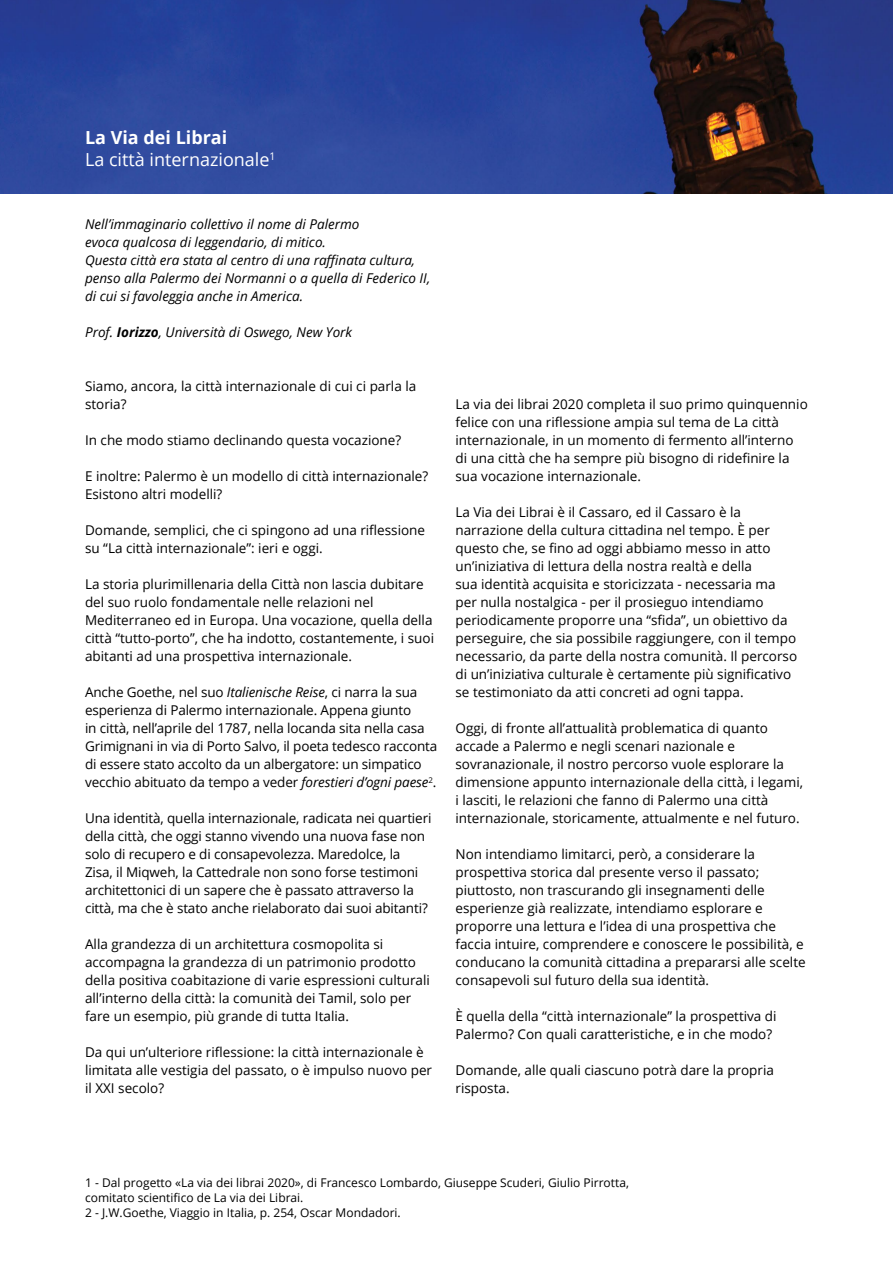
<style>
.page{position:relative;width:893px;height:1263px;background:#fff}
.page>*{position:absolute;margin:0;border:0;box-sizing:border-box;transform-origin:0 0}
.t1{font:18px/22.5px "Open Sans";color:#fff}
.t2{font:13.5px/18px "Open Sans";color:#000}
.t3{font:italic 13.5px/18px "Open Sans";color:#000}
.t4{font:12px/15px "Open Sans";color:#000}
.s1{font-weight:700}
.s2{font-style:italic}
</style>
<div class="page">
<img style="left:0;top:0;width:893px;height:193px">
<h1 class="t1" style="left:85px;top:125px;width:192px"><span class="s1">La Via dei Librai<br></span>La città internazionale<sup>1</sup></h1>
<p class="t3" style="left:85px;top:215px;width:347px">Nell’immaginario collettivo il nome di Palermo<br>evoca qualcosa di leggendario, di mitico.<br>Questa città era stata al centro di una raffinata cultura, penso alla Palermo dei Normanni o a quella di Federico II, di cui si favoleggia anche in America.</p>
<p class="t3" style="left:85px;top:323px;width:269px">Prof. <span class="s1">Iorizzo</span>, Università di Oswego, New York</p>
<p class="t2" style="left:85px;top:377px;width:333px">Siamo, ancora, la città internazionale di cui ci parla la storia?</p>
<p class="t2" style="left:85px;top:431px;width:318px">In che modo stiamo declinando questa vocazione?</p>
<p class="t2" style="left:85px;top:467px;width:345px">E inoltre: Palermo è un modello di città internazionale?<br>Esistono altri modelli?</p>
<p class="t2" style="left:85px;top:521px;width:342px">Domande, semplici, che ci spingono ad una riflessione su “La città internazionale”: ieri e oggi.</p>
<p class="t2" style="left:85px;top:575px;width:351px">La storia plurimillenaria della Città non lascia dubitare del suo ruolo fondamentale nelle relazioni nel Mediterraneo ed in Europa. Una vocazione, quella della città “tutto-porto”, che ha indotto, costantemente, i suoi abitanti ad una prospettiva internazionale.</p>
<p class="t2" style="left:85px;top:683px;width:354px">Anche Goethe, nel suo <span class="s2">Italienische Reise</span>, ci narra la sua esperienza di Palermo internazionale. Appena giunto<br>in città, nell’aprile del 1787, nella locanda sita nella casa Grimignani in via di Porto Salvo, il poeta tedesco racconta di essere stato accolto da un albergatore: un simpatico vecchio abituato da tempo a veder <span class="s2">forestieri d’ogni paese</span><sup>2</sup>.</p>
<p class="t2" style="left:85px;top:809px;width:348px">Una identità, quella internazionale, radicata nei quartieri della città, che oggi stanno vivendo una nuova fase non solo di recupero e di consapevolezza. Maredolce, la Zisa, il Miqweh, la Cattedrale non sono forse testimoni architettonici di un sapere che è passato attraverso la città, ma che è stato anche rielaborato dai suoi abitanti?</p>
<p class="t2" style="left:85px;top:935px;width:346px">Alla grandezza di un architettura cosmopolita si accompagna la grandezza di un patrimonio prodotto della positiva coabitazione di varie espressioni culturali all’interno della città: la comunità dei Tamil, solo per fare un esempio, più grande di tutta Italia.</p>
<p class="t2" style="left:85px;top:1043px;width:349px">Da qui un’ulteriore riflessione: la città internazionale è limitata alle vestigia del passato, o è impulso nuovo per il XXI secolo?</p>
<p class="t2" style="left:455px;top:395px;width:354px">La via dei librai 2020 completa il suo primo quinquennio felice con una riflessione ampia sul tema de La città internazionale, in un momento di fermento all’interno di una città che ha sempre più bisogno di ridefinire la sua vocazione internazionale.</p>
<p class="t2" style="left:455px;top:503px;width:343px">La Via dei Librai è il Cassaro, ed il Cassaro è la narrazione della cultura cittadina nel tempo. È per questo che, se fino ad oggi abbiamo messo in atto un’iniziativa di lettura della nostra realtà e della<br>sua identità acquisita e storicizzata - necessaria ma per nulla nostalgica - per il prosieguo intendiamo periodicamente proporre una “sfida”, un obiettivo da perseguire, che sia possibile raggiungere, con il tempo necessario, da parte della nostra comunità. Il percorso di un’iniziativa culturale è certamente più significativo se testimoniato da atti concreti ad ogni tappa.</p>
<p class="t2" style="left:455px;top:719px;width:349px">Oggi, di fronte all’attualità problematica di quanto accade a Palermo e negli scenari nazionale e sovranazionale, il nostro percorso vuole esplorare la dimensione appunto internazionale della città, i legami, i lasciti, le relazioni che fanno di Palermo una città internazionale, storicamente, attualmente e nel futuro.</p>
<p class="t2" style="left:455px;top:845px;width:352px">Non intendiamo limitarci, però, a considerare la prospettiva storica dal presente verso il passato; piuttosto, non trascurando gli insegnamenti delle esperienze già realizzate, intendiamo esplorare e proporre una lettura e l’idea di una prospettiva che faccia intuire, comprendere e conoscere le possibilità, e conducano la comunità cittadina a prepararsi alle scelte consapevoli sul futuro della sua identità.</p>
<p class="t2" style="left:455px;top:1007px;width:323px">È quella della “città internazionale” la prospettiva di<br>Palermo? Con quali caratteristiche, e in che modo?</p>
<p class="t2" style="left:455px;top:1061px;width:320px">Domande, alle quali ciascuno potrà dare la propria risposta.</p>
<p class="t4" style="left:85px;top:1175px;width:545px">1 - Dal progetto «La via dei librai 2020», di Francesco Lombardo, Giuseppe Scuderi, Giulio Pirrotta, comitato scientifico de La via dei Librai.<br>2 - J.W.Goethe, Viaggio in Italia, p. 254, Oscar Mondadori.</p>
</div>
